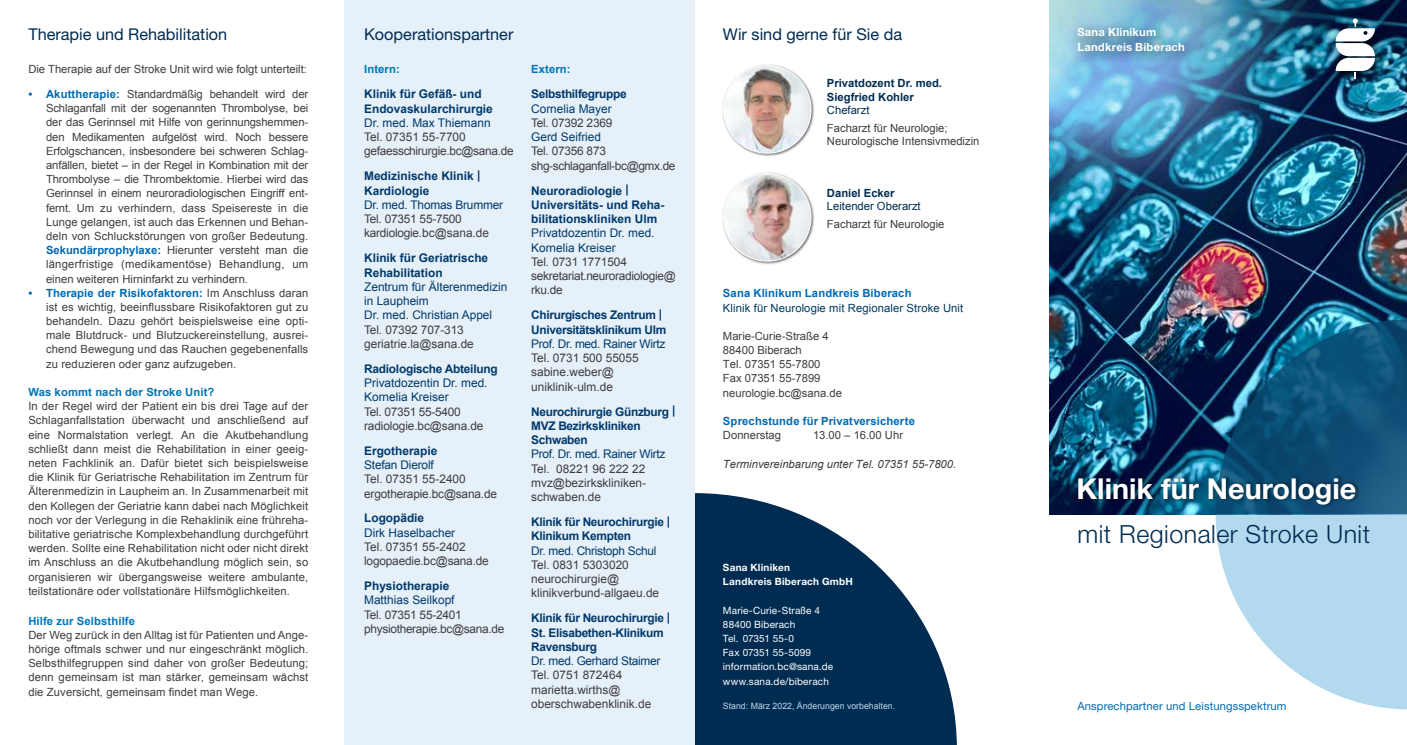
<style>
.page{position:relative;width:1407px;height:745px;background:#fff}
.page>*{position:absolute;margin:0;border:0;box-sizing:border-box;transform-origin:0 0}
.t1{font:700 28.75px "Helvetica Neue LT Pro";color:#fff}
.t2{font:300 25px "Helvetica Neue LT Pro";letter-spacing:.02em;color:#002c52}
.t3{font:16.25px "Helvetica Neue LT Pro";color:#002c52}
.t4{font:11.88px/14.2px "Arial";letter-spacing:-.01em;color:#3e3d40}
.t5{font:11.88px/14.2px "Arial";color:#00396b}
.t6{font:700 11.88px/14.2px "Arial";letter-spacing:-.02em;color:#00396b}
.t7{font:700 11.88px/14.2px "Arial";color:#00396b}
.t8{font:11.88px "Arial";letter-spacing:-.025em;color:#00396b}
.t9{font:11.88px/14.2px "Arial";letter-spacing:-.03em;color:#3e3d40}
.t10{font:11.25px/14.1px "Arial";color:#3e3d40;text-align:justify}
.t11{font:700 11.25px "Arial";letter-spacing:.015em;color:#006ab3}
.t12{font:700 11.25px "Arial";letter-spacing:.01em;color:#0076b9}
.t13{font:700 11.25px/13.8px "Arial";color:#002c52}
.t14{font:11.25px "Arial";letter-spacing:.01em;color:#003960}
.t15{font:italic 11.25px "Arial";color:#3e3d40}
.t16{font:11.25px "Helvetica Neue LT Pro";letter-spacing:.01em;color:#006ab3}
.t17{font:700 11.25px/14.1px "Helvetica Neue LT Pro";letter-spacing:.02em;color:#fff}
.t18{font:11.25px "Arial";color:#002c52}
.t19{font:10px/14.1px "Helvetica Neue LT Pro";letter-spacing:.015em;color:#fff}
.t20{font:700 10px/14.1px "Helvetica Neue LT Pro";letter-spacing:.025em;color:#fff}
.t21{font:8.75px "Arial";color:#bdd9ef}
.s1{font-weight:700;color:#006ab3}
</style>
<div class="page">
<img style="left:1049px;top:167px;width:358px;height:347px">
<svg style="left:1215px;top:319px;width:192px;height:390px;background:#719eb9"></svg>
<svg style="left:694px;top:493px;width:263px;height:251px;fill:#002c52"></svg>
<div style="left:721px;top:63px;width:94px;height:94px;background:#000;opacity:.6"></div>
<img style="left:723px;top:66px;width:88px;height:87px;border-radius:44px">
<div style="left:721px;top:171px;width:94px;height:94px;background:#000;opacity:.6"></div>
<img style="left:723px;top:173px;width:88px;height:88px;border-radius:44px">
<div style="left:1076px;top:474px;width:285px;height:34px;background:#000;opacity:.35"></div>
<div style="left:344px;top:0;width:350px;height:744px;background:#e6f0f9"></div>
<img style="left:1049px;top:0;width:358px;height:167px">
<div style="left:1326px;top:10px;width:62px;height:82px;background:#000;opacity:.75"></div>
<svg style="left:1335px;top:18px;width:40px;height:61px"></svg>
<div style="left:1069px;top:20px;width:129px;height:45px;background:#000;opacity:.75"></div>
<h3 class="t3" style="left:28px;top:24px;width:200px">Therapie und Rehabilitation</h3>
<p class="t10" style="left:28px;top:62px;width:280px">Die Therapie auf der Stroke Unit wird wie folgt unterteilt:</p>
<p class="t10" style="left:46px;top:87px;width:264px;text-indent:-18px"><span class="s1">• Akuttherapie:</span> Standardmäßig behandelt wird der Schlaganfall mit der sogenannten Thrombolyse, bei der das Gerinnsel mit Hilfe von gerinnungshemmen&shy;den Medikamenten aufgelöst wird. Noch bessere Erfolgschancen, insbesondere bei schweren Schlag&shy;anfällen, bietet – in der Regel in Kombination mit der Thrombolyse – die Thrombektomie. Hierbei wird das Gerinnsel in einem neuroradiologischen Eingriff ent&shy;fernt. Um zu verhindern, dass Speisereste in die Lunge gelangen, ist auch das Erkennen und Behan&shy;deln von Schluckstörungen von großer Bedeutung.<br><span class="s1">Sekundärprophylaxe:</span> Hierunter versteht man die längerfristige (medikamentöse) Behandlung, um einen weiteren Hirninfarkt zu verhindern.</p>
<p class="t10" style="left:46px;top:285px;width:264px;text-indent:-18px"><span class="s1">• Therapie der Risikofaktoren:</span> Im Anschluss daran ist es wichtig, beeinflussbare Risikofaktoren gut zu behandeln. Dazu gehört beispielsweise eine opti&shy;male Blutdruck- und Blutzuckereinstellung, ausrei&shy;chend Bewegung und das Rauchen gegebenenfalls zu reduzieren oder ganz aufzugeben.</p>
<p class="t12" style="left:28px;top:384px;width:188px">Was kommt nach der Stroke Unit?</p>
<p class="t10" style="left:28px;top:399px;width:281px">In der Regel wird der Patient ein bis drei Tage auf der Schlaganfallstation überwacht und anschließend auf eine Normalstation verlegt. An die Akutbehandlung schließt dann meist die Rehabilitation in einer geeig&shy;neten Fachklinik an. Dafür bietet sich beispielsweise die Klinik für Geriatrische Rehabilitation im Zentrum für Älterenmedizin in Laupheim an. In Zusammenarbeit mit den Kollegen der Geriatrie kann dabei nach Möglichkeit noch vor der Verlegung in die Rehaklinik eine frühreha&shy;bilitative geriatrische Komplexbehandlung durchgeführt werden. Sollte eine Rehabilitation nicht oder nicht direkt im Anschluss an die Akutbehandlung möglich sein, so organisieren wir übergangsweise weitere ambulante, teilstationäre oder vollstationäre Hilfsmöglichkeiten.</p>
<p class="t12" style="left:28px;top:612px;width:108px">Hilfe zur Selbsthilfe</p>
<p class="t10" style="left:28px;top:627px;width:281px">Der Weg zurück in den Alltag ist für Patienten und Ange&shy;hörige oftmals schwer und nur eingeschränkt möglich.<br>Selbsthilfegruppen sind daher von großer Bedeutung; denn gemeinsam ist man stärker, gemeinsam wächst die Zuversicht, gemeinsam findet man Wege.</p>
<h3 class="t3" style="left:364px;top:24px;width:151px">Kooperationspartner</h3>
<p class="t12" style="left:364px;top:62px;width:37px">Intern:</p>
<p class="t7" style="left:364px;top:87px;width:130px">Klinik für Gefäß- und<br>Endovaskularchirurgie</p>
<p class="t5" style="left:364px;top:116px;width:128px">Dr. med. Max Thiemann</p>
<p class="t4" style="left:364px;top:130px;width:151px">Tel. 07351 55-7700 gefaesschirurgie.bc@sana.de</p>
<p class="t7" style="left:364px;top:169px;width:118px">Medizinische Klinik |<br>Kardiologie</p>
<p class="t5" style="left:364px;top:197px;width:141px">Dr. med. Thomas Brummer</p>
<p class="t4" style="left:364px;top:212px;width:126px">Tel. 07351 55-7500 kardiologie.bc@sana.de</p>
<p class="t7" style="left:364px;top:251px;width:126px">Klinik für Geriatrische<br>Rehabilitation</p>
<p class="t5" style="left:364px;top:279px;width:145px">Zentrum für Älterenmedizin in Laupheim<br>Dr. med. Christian Appel</p>
<p class="t4" style="left:364px;top:322px;width:111px">Tel. 07392 707-313 geriatrie.la@sana.de</p>
<p class="t6" style="left:364px;top:361px;width:135px">Radiologische Abteilung</p>
<p class="t5" style="left:364px;top:375px;width:125px">Privatdozentin Dr. med.<br>Kornelia Kreiser</p>
<p class="t4" style="left:364px;top:404px;width:121px">Tel. 07351 55-5400 radiologie.bc@sana.de</p>
<p class="t7" style="left:364px;top:443px;width:75px">Ergotherapie</p>
<p class="t5" style="left:364px;top:457px;width:71px">Stefan Dierolf</p>
<p class="t4" style="left:364px;top:472px;width:134px">Tel. 07351 55-2400 ergotherapie.bc@sana.de</p>
<p class="t7" style="left:364px;top:511px;width:62px">Logopädie</p>
<p class="t5" style="left:364px;top:525px;width:93px">Dirk Haselbacher</p>
<p class="t4" style="left:364px;top:539px;width:126px">Tel. 07351 55-2402 logopaedie.bc@sana.de</p>
<p class="t7" style="left:364px;top:579px;width:87px">Physiotherapie</p>
<p class="t5" style="left:364px;top:593px;width:92px">Matthias Seilkopf</p>
<p class="t4" style="left:364px;top:607px;width:142px">Tel. 07351 55-2401 physiotherapie.bc@sana.de</p>
<p class="t12" style="left:531px;top:62px;width:41px">Extern:</p>
<p class="t6" style="left:531px;top:87px;width:97px">Selbsthilfegruppe</p>
<p class="t5" style="left:531px;top:101px;width:82px">Cornelia Mayer</p>
<p class="t4" style="left:531px;top:116px;width:83px">Tel. 07392 2369</p>
<p class="t5" style="left:531px;top:130px;width:71px">Gerd Seifried</p>
<p class="t9" style="left:531px;top:144px;width:146px">Tel. 07356 873 shg-schlaganfall-bc@gmx.de</p>
<p class="t7" style="left:531px;top:183px;width:135px">Neuroradiologie |<br>Universitäts- und Reha&shy;bilitationskliniken Ulm</p>
<p class="t5" style="left:531px;top:226px;width:125px">Privatdozentin Dr. med.<br>Kornelia Kreiser</p>
<p class="t4" style="left:531px;top:254px;width:146px">Tel. 0731 1771504 sekretariat.neuroradiologie@ rku.de</p>
<p class="t6" style="left:531px;top:308px;width:137px">Chirurgisches Zentrum |<br>Universitätsklinikum Ulm</p>
<p class="t8" style="left:531px;top:336px;width:136px">Prof. Dr. med. Rainer Wirtz</p>
<p class="t4" style="left:531px;top:351px;width:109px">Tel. 0731 500 55055 sabine.weber@ uniklinik-ulm.de</p>
<p class="t6" style="left:531px;top:404px;width:146px">Neurochirurgie Günzburg |<br>MVZ Bezirkskliniken<br>Schwaben</p>
<p class="t8" style="left:531px;top:446px;width:136px">Prof. Dr. med. Rainer Wirtz</p>
<p class="t4" style="left:531px;top:461px;width:116px;text-align:justify">Tel. 08221 96 222 22 mvz@bezirkskliniken&shy;schwaben.de</p>
<p class="t6" style="left:531px;top:515px;width:141px">Klinik für Neurochirurgie |<br>Klinikum Kempten</p>
<p class="t8" style="left:531px;top:542px;width:127px">Dr. med. Christoph Schul</p>
<p class="t4" style="left:531px;top:557px;width:130px">Tel. 0831 5303020 neurochirurgie@ klinikverbund-allgaeu.de</p>
<p class="t6" style="left:531px;top:611px;width:141px">Klinik für Neurochirurgie |<br>St. Elisabethen-Klinikum<br>Ravensburg</p>
<p class="t8" style="left:531px;top:652px;width:131px">Dr. med. Gerhard Staimer</p>
<p class="t4" style="left:531px;top:667px;width:122px">Tel. 0751 872464 marietta.wirths@ oberschwabenklinik.de</p>
<h3 class="t3" style="left:723px;top:24px;width:181px">Wir sind gerne für Sie da</h3>
<p class="t13" style="left:827px;top:76px;width:117px">Privatdozent Dr. med.<br>Siegfried Kohler</p>
<p class="t18" style="left:827px;top:103px;width:44px">Chefarzt</p>
<p class="t10" style="left:827px;top:121px;width:154px;line-height:13.8px">Facharzt für Neurologie;<br>Neurologische Intensivmedizin</p>
<p class="t13" style="left:827px;top:186px;width:69px">Daniel Ecker</p>
<p class="t18" style="left:827px;top:199px;width:95px">Leitender Oberarzt</p>
<p class="t10" style="left:827px;top:216px;width:119px">Facharzt für Neurologie</p>
<p class="t11" style="left:723px;top:286px;width:190px">Sana Klinikum Landkreis Biberach</p>
<p class="t14" style="left:723px;top:300px;width:242px">Klinik für Neurologie mit Regionaler Stroke Unit</p>
<p class="t10" style="left:723px;top:329px;width:120px;text-align:left">Marie-Curie-Straße 4<br>88400 Biberach<br>Tel. 07351 55-7800<br>Fax 07351 55-7899 neurologie.bc@sana.de</p>
<p class="t11" style="left:723px;top:413px;width:194px">Sprechstunde für Privatversicherte</p>
<p class="t10" style="left:723px;top:428px;width:60px">Donnerstag</p>
<p class="t10" style="left:813px;top:428px;width:92px">13.00 – 16.00 Uhr</p>
<p class="t15" style="left:723px;top:456px;width:235px">Terminvereinbarung unter Tel. 07351 55-7800.</p>
<p class="t20" style="left:723px;top:560px;width:131px">Sana Kliniken<br>Landkreis Biberach GmbH</p>
<p class="t19" style="left:723px;top:602px;width:112px">Marie-Curie-Straße 4<br>88400 Biberach<br>Tel. 07351 55-0<br>Fax 07351 55-5099 information.bc@sana.de www.sana.de/biberach</p>
<p class="t21" style="left:723px;top:699px;width:174px">Stand: März 2022, Änderungen vorbehalten.</p>
<p class="t17" style="left:1077px;top:25px;width:109px">Sana Klinikum<br>Landkreis Biberach</p>
<h1 class="t1" style="left:1076px;top:470px;width:281px">Klinik für Neurologie</h1>
<h2 class="t2" style="left:1077px;top:518px;width:294px">mit Regionaler Stroke Unit</h2>
<p class="t16" style="left:1077px;top:698px;width:211px">Ansprechpartner und Leistungsspektrum</p>
</div>
